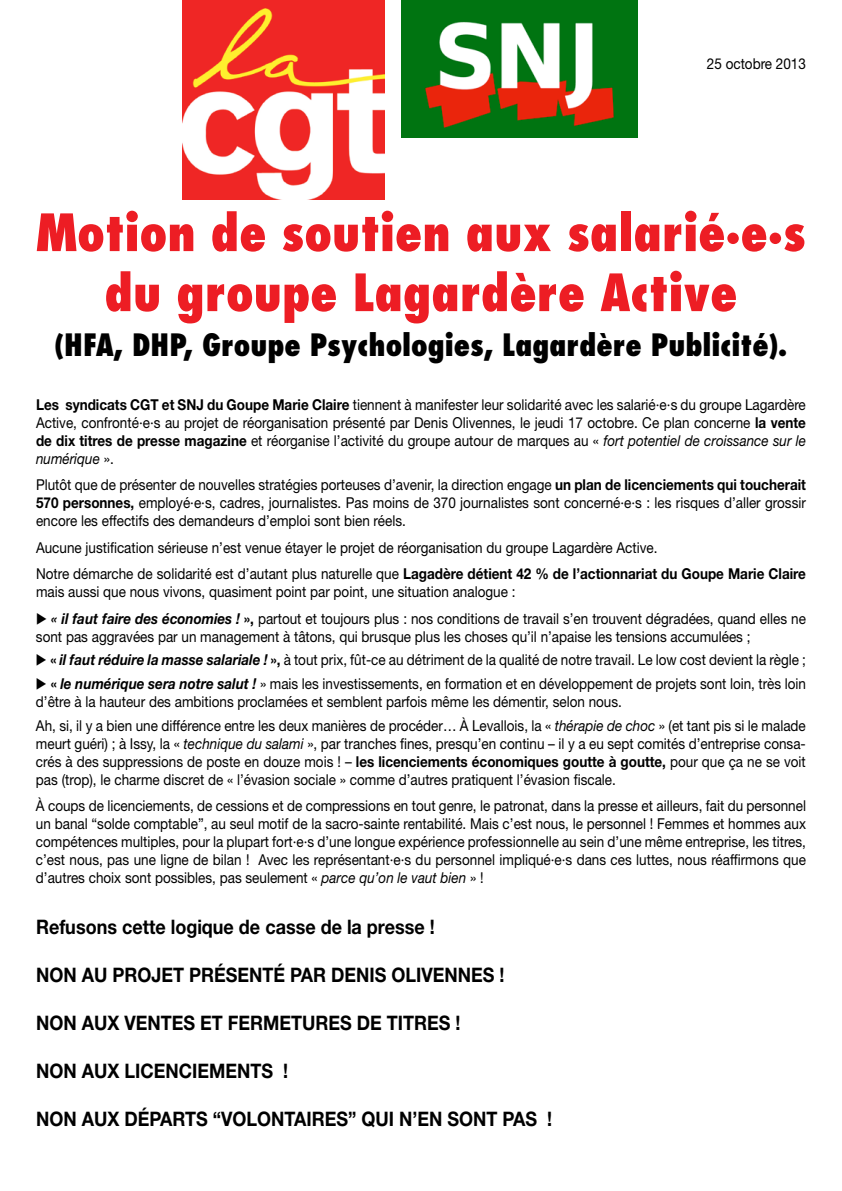
<style>
.page{position:relative;width:842px;height:1191px;background:#fff}
.page>*{position:absolute;margin:0;border:0;box-sizing:border-box;transform-origin:0 0}
.t1{font:800 condensed 50px/60px "Futura Std";color:#ed1d24;text-align:center}
.t2{font:800 condensed 30px "Futura Std";color:#000}
.t3{font:700 20px "Helvetica Neue LT Std";color:#000;scale:.9 1}
.t4{font:15px/18px "Helvetica Neue LT Std";color:#000;text-align:justify;scale:.9 1}
.s1{font-weight:700}
.s2{font-style:italic}
.s3{font-weight:700;font-style:italic}
</style>
<div class="page">
<img style="left:402px;top:0;width:235px;height:138px">
<img style="left:182px;top:0;width:202px;height:199px">
<p class="t4" style="left:707px;top:55px;width:112px">25 octobre 2013</p>
<h1 class="t1" style="left:36px;top:202px;width:771px">Motion de soutien aux salarié·e·s du groupe Lagardère Active</h1>
<h2 class="t2" style="left:55px;top:326px;width:734px">(HFA, DHP, Groupe Psychologies, Lagardère Publicité).</h2>
<p class="t4" style="left:36px;top:395px;width:857px"><span class="s1">Les syndicats CGT et SNJ du Goupe Marie Claire</span> tiennent à manifester leur solidarité avec les salarié·e·s du groupe Lagardère Active, confronté·e·s au projet de réorganisation présenté par Denis Olivennes, le jeudi 17 octobre. Ce plan concerne <span class="s1">la vente de dix titres de presse magazine</span> et réorganise l’activité du groupe autour de marques au « <span class="s2">fort potentiel de croissance sur le numérique</span> ».</p>
<p class="t4" style="left:36px;top:475px;width:857px">Plutôt que de présenter de nouvelles stratégies porteuses d’avenir, la direction engage <span class="s1">un plan de licenciements qui toucherait 570 personnes,</span> employé·e·s, cadres, journalistes. Pas moins de 370 journalistes sont concerné·e·s : les risques d’aller grossir encore les effectifs des demandeurs d’emploi sont bien réels.</p>
<p class="t4" style="left:36px;top:534px;width:857px;line-height:26.5px">Aucune justification sérieuse n’est venue étayer le projet de réorganisation du groupe Lagardère Active.<br>Notre démarche de solidarité est d’autant plus naturelle que <span class="s1">Lagadère détient 42 % de l’actionnariat du Goupe Marie Claire</span></p>
<p class="t4" style="left:36px;top:578px;width:857px;line-height:26.5px">mais aussi que nous vivons, quasiment point par point, une situation analogue :<br>▶ <span class="s3">« il faut faire des économies !</span> <span class="s1">»,</span> partout et toujours plus : nos conditions de travail s’en trouvent dégradées, quand elles ne</p>
<p class="t4" style="left:36px;top:624px;width:857px;line-height:23.7px;text-align:left">sont pas aggravées par un management à tâtons, qui brusque plus les choses qu’il n’apaise les tensions accumulées ;<br>▶ <span class="s1">«</span> <span class="s3">il faut réduire la masse salariale !</span> <span class="s1">»,</span> à tout prix, fût-ce au détriment de la qualité de notre travail. Le low cost devient la règle ; ▶ <span class="s1">«</span> <span class="s3">le numérique sera notre salut !</span> » mais les investissements, en formation et en développement de projets sont loin, très loin</p>
<p class="t4" style="left:36px;top:689px;width:857px;line-height:23.7px">d’être à la hauteur des ambitions proclamées et semblent parfois même les démentir, selon nous.<br>Ah, si, il y a bien une différence entre les deux manières de procéder… À Levallois, la « <span class="s2">thérapie de choc</span> » (et tant pis si le malade</p>
<p class="t4" style="left:36px;top:734px;width:857px">meurt guéri) ; à Issy, la « <span class="s2">technique du salami</span> », par tranches fines, presqu’en continu – il y a eu sept comités d’entreprise consa&shy;crés à des suppressions de poste en douze mois ! – <span class="s1">les licenciements économiques goutte à goutte,</span> pour que ça ne se voit pas (trop), le charme discret de « l’évasion sociale » comme d’autres pratiquent l’évasion fiscale.</p>
<p class="t4" style="left:36px;top:797px;width:857px">À coups de licenciements, de cessions et de compressions en tout genre, le patronat, dans la presse et ailleurs, fait du personnel un banal “solde comptable”, au seul motif de la sacro-sainte rentabilité. Mais c’est nous, le personnel ! Femmes et hommes aux compétences multiples, pour la plupart fort·e·s d’une longue expérience professionnelle au sein d’une même entreprise, les titres, c’est nous, pas une ligne de bilan ! Avec les représentant·e·s du personnel impliqué·e·s dans ces luttes, nous réaffirmons que d’autres choix sont possibles, pas seulement « <span class="s2">parce qu’on le vaut bien</span> » !</p>
<h3 class="t3" style="left:36px;top:914px;width:444px">Refusons cette logique de casse de la presse !</h3>
<h3 class="t3" style="left:36px;top:962px;width:522px">NON AU PROJET PRÉSENTÉ PAR DENIS OLIVENNES !</h3>
<h3 class="t3" style="left:36px;top:1010px;width:473px">NON AUX VENTES ET FERMETURES DE TITRES !</h3>
<h3 class="t3" style="left:36px;top:1058px;width:282px">NON AUX LICENCIEMENTS !</h3>
<h3 class="t3" style="left:36px;top:1106px;width:575px">NON AUX DÉPARTS “VOLONTAIRES” QUI N’EN SONT PAS !</h3>
</div>
